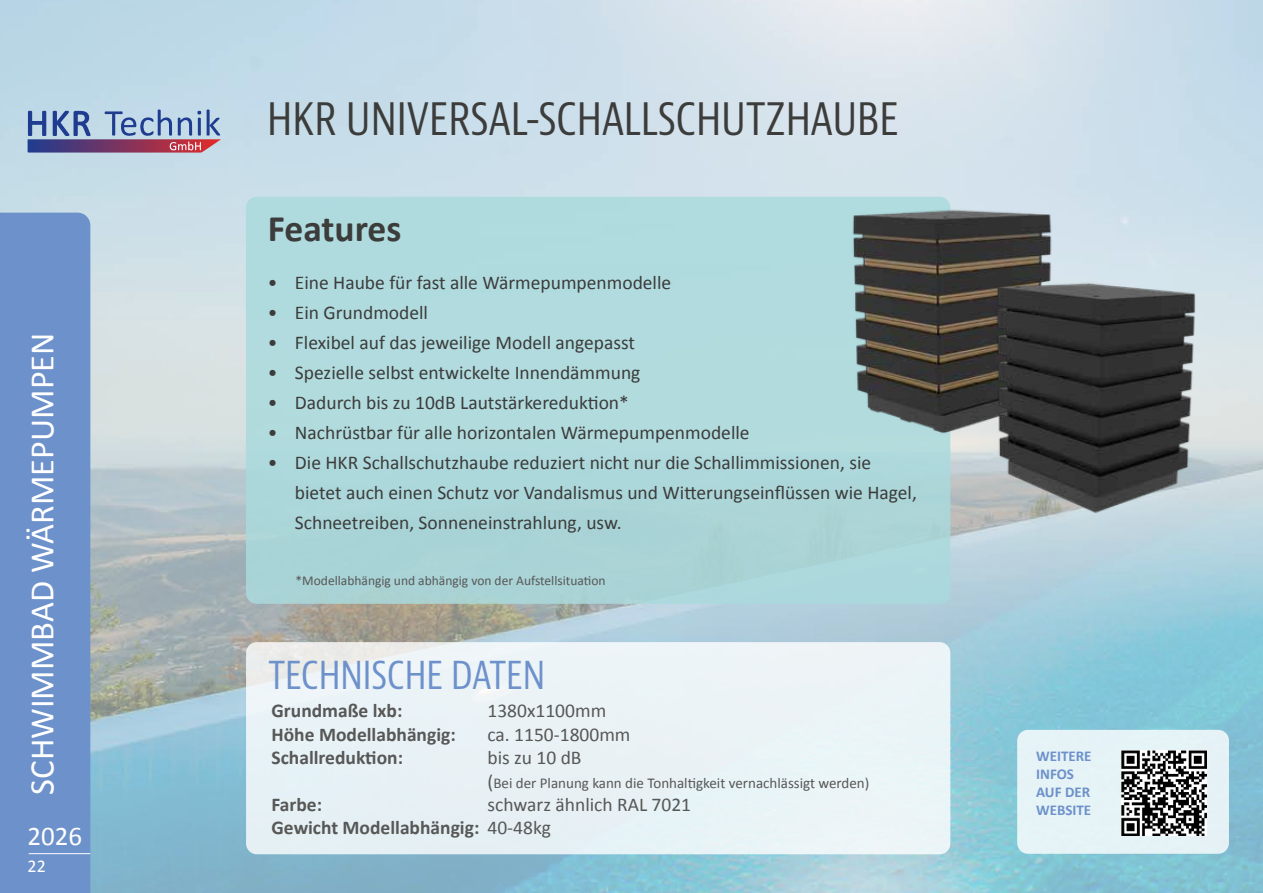
<style>
.page{position:relative;width:1263px;height:893px;background:#fff}
.page>*{position:absolute;margin:0;border:0;box-sizing:border-box;transform-origin:0 0}
.t1{font:condensed 43.5px "Bernino Sans";color:#3c3c3b}
.t2{font:condensed 37.5px "Bernino Sans";color:#6d91ca}
.t3{font:700 37.5px "Calibri";color:#3c3c3b}
.t4{font:34.5px "Calibri";color:#fff}
.t5{font:27px "Calibri";color:#fff}
.t6{font:19.5px/30px "Calibri";color:#3c3c3b}
.t7{font:19.5px/23.4px "Calibri";color:#575756}
.t8{font:700 19.5px "Calibri";color:#575756}
.t9{font:18px "Calibri";color:#fff}
.t10{font:15px "Calibri";color:#575756}
.t11{font:700 15px/18px "Calibri";color:#6d91ca}
.t12{font:13.5px "Calibri";color:#575756}
.s1{font-size:19.5px}
.s2{font-weight:700}
</style>
<div class="page">
<div style="left:0;top:213px;width:90px;height:680px;background:#6d91ca"></div>
<hr style="left:29px;top:853px;width:61px;height:1px;background:#fff">
<svg style="left:28px;top:109px;width:193px;height:44px;background:#9090b2"></svg>
<div style="left:246px;top:197px;width:704px;height:407px;background:#aadadd;border-radius:11px"></div>
<div style="left:246px;top:642px;width:704px;height:212px;background:#eaf3f6;border-radius:11px"></div>
<img style="left:853px;top:200px;width:205px;height:246px">
<img style="left:990px;top:273px;width:223px;height:245px">
<div style="left:1017px;top:730px;width:212px;height:124px;background:#e5f3f6;border-radius:11px"></div>
<img style="left:1121px;top:750px;width:85px;height:85px">
<h3 class="t4" style="left:18px;top:795px;width:464px;rotate:-90deg">SCHWIMMBAD WÄRMEPUMPEN</h3>
<h3 class="t5" style="left:27px;top:817px;width:56px">2026</h3>
<p class="t9" style="left:28px;top:854px;width:20px">22</p>
<h1 class="t1" style="left:267px;top:92px;width:633px">HKR UNIVERSAL-SCHALLSCHUTZHAUBE</h1>
<h2 class="t3" style="left:268px;top:202px;width:135px">Features</h2>
<p class="t6" style="left:268px;top:267px;width:405px">• Eine Haube für fast alle Wärmepumpenmodelle</p>
<p class="t6" style="left:268px;top:297px;width:162px">• Ein Grundmodell</p>
<p class="t6" style="left:268px;top:327px;width:369px">• Flexibel auf das jeweilige Modell angepasst</p>
<p class="t6" style="left:268px;top:357px;width:374px">• Spezielle selbst entwickelte Innendämmung</p>
<p class="t6" style="left:268px;top:387px;width:362px">• Dadurch bis zu 10dB Lautstärkereduktion*</p>
<p class="t6" style="left:268px;top:417px;width:483px">• Nachrüstbar für alle horizontalen Wärmepumpenmodelle</p>
<p class="t6" style="left:295px;top:447px;width:623px;text-indent:-27px">• Die HKR Schallschutzhaube reduziert nicht nur die Schallimmissionen, sie bietet auch einen Schutz vor Vandalismus und Witterungseinflüssen wie Hagel,<br>Schneetreiben, Sonneneinstrahlung, usw.</p>
<p class="t12" style="left:296px;top:571px;width:311px">*Modellabhängig und abhängig von der Aufstellsituation</p>
<h2 class="t2" style="left:268px;top:652px;width:278px">TECHNISCHE DATEN</h2>
<p class="t8" style="left:271px;top:697px;width:132px">Grundmaße lxb:</p>
<p class="t7" style="left:487px;top:699px;width:120px">1380x1100mm</p>
<p class="t8" style="left:271px;top:720px;width:186px">Höhe Modellabhängig:</p>
<p class="t7" style="left:487px;top:722px;width:144px">ca. 1150-1800mm</p>
<p class="t8" style="left:271px;top:744px;width:133px">Schallreduktion:</p>
<p class="t7" style="left:487px;top:745px;width:96px">bis zu 10 dB</p>
<p class="t10" style="left:487px;top:772px;width:383px"><span class="s1">(</span>Bei der Planung kann die Tonhaltigkeit vernachlässigt werden)</p>
<p class="t8" style="left:271px;top:791px;width:52px">Farbe:</p>
<p class="t7" style="left:271px;top:792px;width:421px;text-indent:216px">schwarz ähnlich RAL 7021<br><span class="s2">Gewicht Modellabhängig:</span> 40-48kg</p>
<p class="t11" style="left:1036px;top:747px;width:57px">WEITERE<br>INFOS<br>AUF DER<br>WEBSITE</p>
</div>
